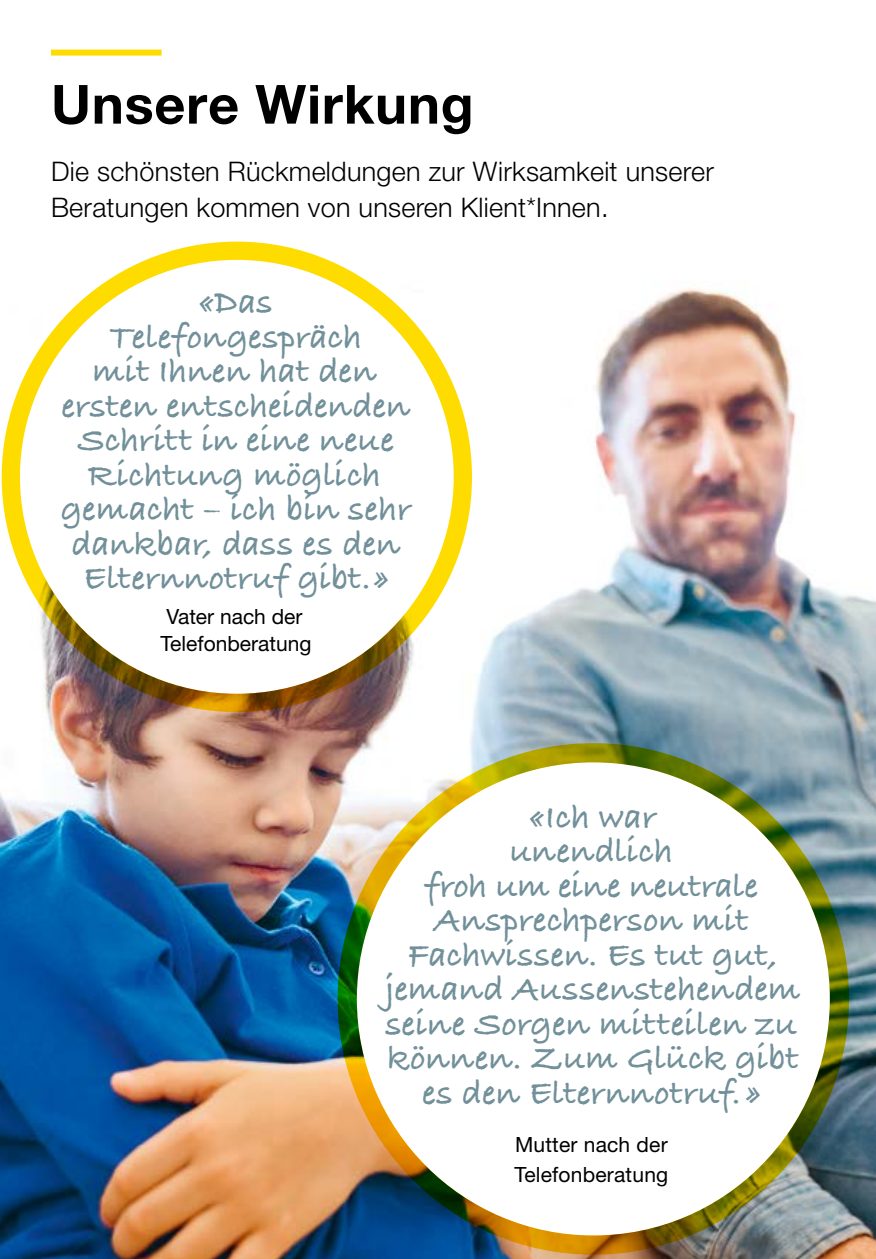
<style>
.page{position:relative;width:876px;height:1259px;background:#fff}
.page>*{position:absolute;margin:0;border:0;box-sizing:border-box;transform-origin:0 0}
.t1{font:700 54px "Helvetica Neue LT Std";letter-spacing:.015em;color:#000}
.t2{font:700 36px/34.5px "Bradley Hand ITCTT";color:#719099;text-align:center}
.t3{font:300 27px/36px "Helvetica Neue LT Std";letter-spacing:.01em;color:#000}
.t4{font:21px/30px "Helvetica Neue LT Std";color:#000}
</style>
<div class="page">
<div style="left:51px;top:50px;width:111px;height:6px;background:#ffdc00"></div>
<img style="left:0;top:262px;width:875px;height:997px">
<div style="left:357px;top:762px;width:473px;height:473px;background:#fff;border-radius:50%"></div>
<div style="left:338px;top:743px;width:511px;height:511px;border:19px solid #ffdc00;border-radius:50%"></div>
<div style="left:20px;top:260px;width:434px;height:434px;background:#fff;border-radius:50%"></div>
<div style="left:2px;top:242px;width:470px;height:470px;border:18px solid #ffdc00;border-radius:50%"></div>
<h1 class="t1" style="left:51px;top:71px;width:424px">Unsere Wirkung</h1>
<p class="t3" style="left:51px;top:152px;width:664px">Die schönsten Rückmeldungen zur Wirksamkeit unserer<br>Beratungen kommen von unseren Klient*Innen.</p>
<p class="t2" style="left:61px;top:283px;width:352px">«Das<br>Telefongespräch<br>mit Ihnen hat den ersten entscheidenden<br>Schritt in eine neue<br>Richtung möglich gemacht – ich bin sehr dankbar, dass es den<br>Elternnotruf gibt.»</p>
<p class="t4" style="left:161px;top:602px;width:152px;line-height:27.3px">Vater nach der<br>Telefonberatung</p>
<p class="t2" style="left:385px;top:797px;width:417px">«Ich war<br>unendlich<br>froh um eine neutrale<br>Ansprechperson mit<br>Fachwissen. Es tut gut, jemand Aussenstehendem seine Sorgen mitteilen zu können. Zum Glück gibt es den Elternnotruf. »</p>
<p class="t4" style="left:514px;top:1128px;width:155px">Mutter nach der<br>Telefonberatung</p>
</div>
